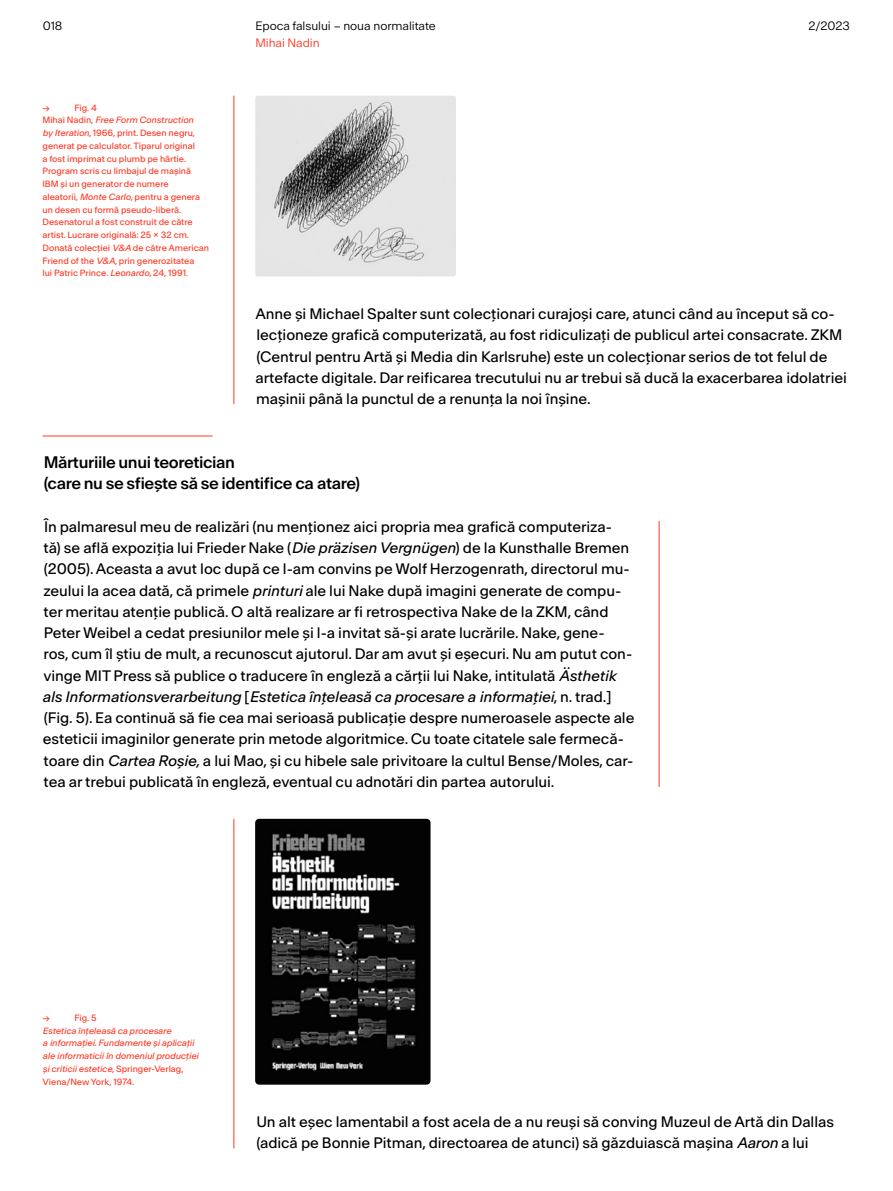
<style>
.page{position:relative;width:893px;height:1191px;background:#fff}
.page>*{position:absolute;margin:0;border:0;box-sizing:border-box;transform-origin:0 0}
.subtitlu_2_5_5_B_ra{font:500 15.9px/21.3px "Antarctica";letter-spacing:-.025em;color:#000}
.text_2_5_5_Ro_A_ri{font:14.4px/21.3px "Antarctica";letter-spacing:-.005em;color:#000}
.text_2_5_5_Ro_B_li{font:14.4px/21.3px "Antarctica";letter-spacing:-.005em;color:#000}
.t1{font:300 11.55px "Antarctica";letter-spacing:-.005em;color:#000}
.t2{font:300 11.55px "Antarctica";letter-spacing:-.005em;color:#ff3723}
.note_2_4{font:8.7px/12.8px "Antarctica";letter-spacing:-.005em;color:#ff3723}
.note_2_4-2{font:italic 8.7px/12.8px "Antarctica";letter-spacing:-.005em;color:#ff3723}
.s1{font-style:italic}
.s2{font-style:normal}
</style>
<div class="page">
<hr style="left:234px;top:96px;width:1px;height:308px;background:#ff3723">
<hr style="left:43px;top:436px;width:170px;height:1px;background:#ff3723">
<hr style="left:659px;top:521px;width:1px;height:266px;background:#ff3723">
<hr style="left:234px;top:819px;width:1px;height:329px;background:#ff3723">
<img style="left:255px;top:96px;width:201px;height:180px">
<img style="left:255px;top:819px;width:176px;height:265px">
<p class="t1" style="left:43px;top:18px;width:21px">018</p>
<p class="t1" style="left:256px;top:18px;width:182px">Epoca falsului – noua normalitate</p>
<p class="t2" style="left:256px;top:35px;width:66px">Mihai Nadin</p>
<p class="note_2_4" style="left:43px;top:101px;width:9px">→</p>
<p class="note_2_4" style="left:74px;top:101px;width:24px">Fig. 4</p>
<p class="note_2_4" style="left:43px;top:114px;width:168px">Mihai Nadin, <span class="s1">Free Form Construction<br>by Iteration</span>, 1966, print. Desen negru, generat pe calculator. Tiparul original<br>a fost imprimat cu plumb pe hârtie.<br>Program scris cu limbajul de maşină IBM şi un generator de numere<br>aleatorii, <span class="s1">Monte Carlo</span>, pentru a genera un desen cu formă pseudo‑liberă.<br>Desenatorul a fost construit de către artist. Lucrare originală: 25 × 32 cm.<br>Donată colecţiei <span class="s1">V&amp;A</span> de către American Friend of the <span class="s1">V&amp;A</span>, prin generozitatea<br>lui Patric Prince. <span class="s1">Leonardo</span>, 24, 1991.</p>
<p class="t1" style="left:808px;top:18px;width:43px">2/2023</p>
<p class="text_2_5_5_Ro_B_li" style="left:255px;top:303px;width:593px">Anne şi Michael Spalter sunt colecţionari curajoşi care, atunci când au început să co‑ lecţioneze grafică computerizată, au fost ridiculizaţi de publicul artei consacrate. ZKM (Centrul pentru Artă şi Media din Karlsruhe) este un colecţionar serios de tot felul de artefacte digitale. Dar reificarea trecutului nu ar trebui să ducă la exacerbarea idolatriei maşinii până la punctul de a renunţa la noi înşine.</p>
<p class="subtitlu_2_5_5_B_ra" style="left:44px;top:452px;width:318px">Mărturiile unui teoretician<br>(care nu se sfieşte să se identifice ca atare)</p>
<p class="text_2_5_5_Ro_A_ri" style="left:42px;top:516px;width:594px">În palmaresul meu de realizări (nu menţionez aici propria mea grafică computeriza‑<br>tă) se află expoziţia lui Frieder Nake (<span class="s1">Die präzisen Vergnügen</span>) de la Kunsthalle Bremen (2005). Aceasta a avut loc după ce l‑am convins pe Wolf Herzogenrath, directorul mu‑ zeului la acea dată, că primele <span class="s1">printuri</span> ale lui Nake după imagini generate de compu‑ ter meritau atenţie publică. O altă realizare ar fi retrospectiva Nake de la ZKM, când Peter Weibel a cedat presiunilor mele şi l‑a invitat să‑şi arate lucrările. Nake, gene‑<br>ros, cum îl ştiu de mult, a recunoscut ajutorul. Dar am avut şi eşecuri. Nu am putut con‑ vinge MIT Press să publice o traducere în engleză a cărţii lui Nake, intitulată <span class="s1">Ästhetik als Informationsverarbeitung</span> [<span class="s1">Estetica înţeleasă ca procesare a informaţiei</span>, n. trad.] (Fig. 5). Ea continuă să fie cea mai serioasă publicaţie despre numeroasele aspecte ale esteticii imaginilor generate prin metode algoritmice. Cu toate citatele sale fermecă‑ toare din <span class="s1">Cartea Roşie,</span> a lui Mao, şi cu hibele sale privitoare la cultul Bense/Moles, car‑ tea ar trebui publicată în engleză, eventual cu adnotări din partea autorului.</p>
<p class="note_2_4" style="left:43px;top:1011px;width:9px">→</p>
<p class="note_2_4" style="left:74px;top:1011px;width:24px">Fig. 5</p>
<p class="note_2_4-2" style="left:43px;top:1024px;width:158px">Estetica înţeleasă ca procesare<br>a informaţiei. Fundamente şi aplicaţii ale informaticii în domeniul producţiei şi criticii estetice<span class="s2">, Springer‑Verlag, Viena/New York, 1974.</span></p>
<p class="text_2_5_5_Ro_B_li" style="left:256px;top:1111px;width:579px">Un alt eşec lamentabil a fost acela de a nu reuşi să conving Muzeul de Artă din Dallas (adică pe Bonnie Pitman, directoarea de atunci) să găzduiască maşina <span class="s1">Aaron</span> a lui</p>
</div>
